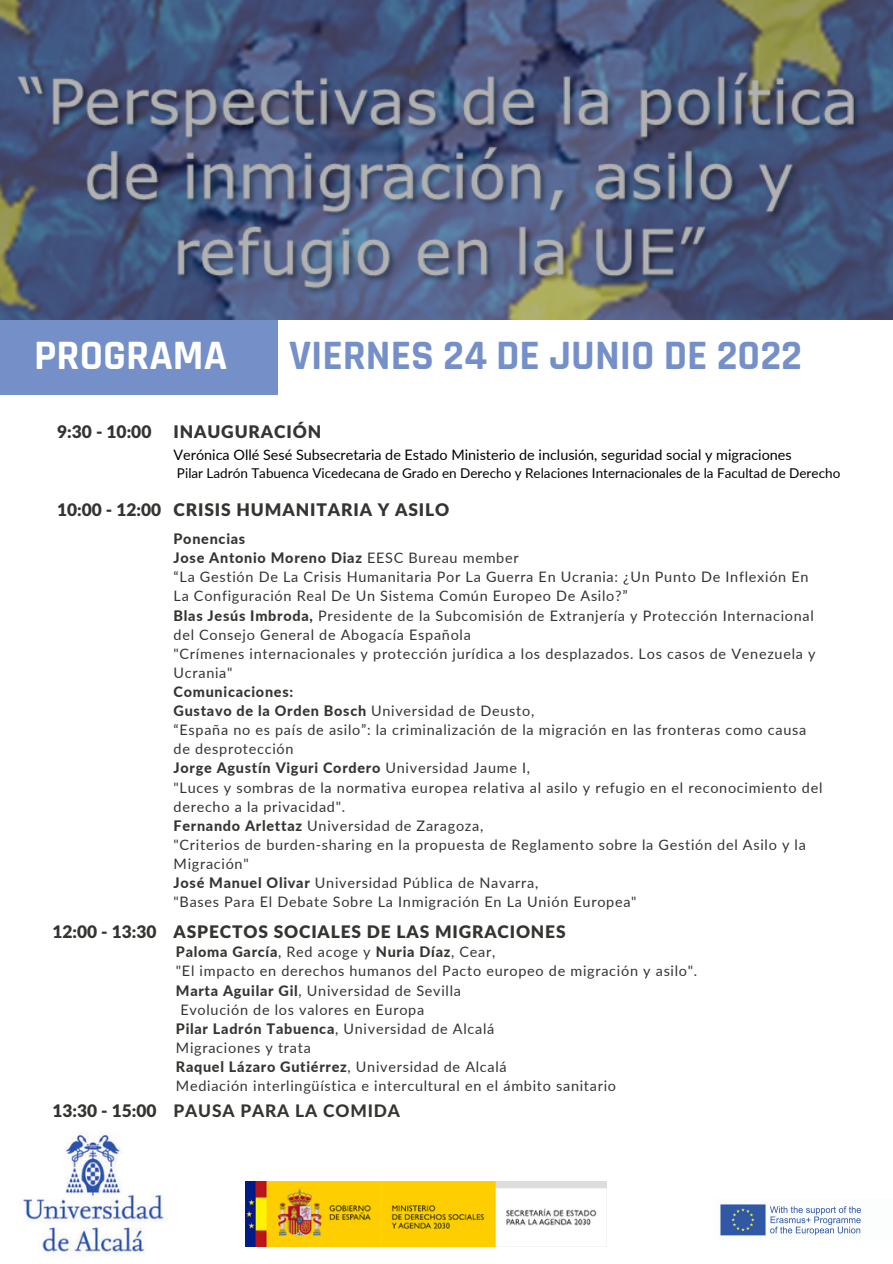
<style>
.page{position:relative;width:893px;height:1264px;background:#fff}
.page>*{position:absolute;margin:0;border:0;box-sizing:border-box;transform-origin:0 0}
.t1{font:700 42.3px "Rajdhani";color:#7590c8}
.t2{font:700 42.3px "Rajdhani";color:#fff}
.t3{font:900 17.4px "Lato Latin";letter-spacing:.05em;color:#343431}
.t4{font:900 17.25px "Lato Latin";letter-spacing:.05em;color:#343431}
.t5{font:800 17.25px "Lato Latin";letter-spacing:.05em;color:#343431}
.t6{font:14.4px/19px "Lato";letter-spacing:.05em;color:#343431}
.t7{font:14.4px "Lato";color:#000}
.t8{font:800 14.4px "Lato";letter-spacing:.05em;color:#343431}
.t9{font:13.5px "Lato";color:#000}
.s1{font-size:17.25px}
.s2{font-weight:800}
.s3{font-weight:400}
.s4{font-weight:900}
</style>
<div class="page">
<img style="left:0;top:0;width:892px;height:320px">
<div style="left:0;top:320px;width:278px;height:74px;background:#7590c8"></div>
<img style="left:720px;top:1204px;width:141px;height:32px">
<img style="left:21px;top:1132px;width:145px;height:123px">
<img style="left:245px;top:1181px;width:361px;height:64px">
<h1 class="t2" style="left:34px;top:329px;width:195px">PROGRAMA</h1>
<h1 class="t1" style="left:289px;top:329px;width:514px">VIERNES 24 DE JUNIO DE 2022</h1>
<p class="t3" style="left:57px;top:423px;width:96px">9:30 - 10:00</p>
<p class="t3" style="left:173px;top:423px;width:149px">INAUGURACIÓN</p>
<p class="t7" style="left:173px;top:445px;width:619px">Verónica Ollé Sesé Subsecretaria de Estado Ministerio de inclusión, seguridad social y migraciones</p>
<p class="t9" style="left:177px;top:465px;width:664px">Pilar Ladrón Tabuenca Vicedecana de Grado en Derecho y Relaciones Internacionales de la Facultad de Derecho</p>
<p class="t3" style="left:57px;top:501px;width:394px"><span class="s1">10:00 - 12:00</span> CRISIS HUMANITARIA Y ASILO</p>
<p class="t6" style="left:173px;top:529px;width:643px"><span class="s2">Ponencias<br>Jose Antonio Moreno Diaz</span> EESC Bureau member<br>“La Gestión De La Crisis Humanitaria Por La Guerra En Ucrania: ¿Un Punto De Inflexión En La Configuración Real De Un Sistema Común Europeo De Asilo?”<br><span class="s2">Blas Jesús Imbroda,</span> Presidente de la Subcomisión de Extranjería y Protección Internacional del Consejo General de Abogacía Española<br>"Crímenes internacionales y protección jurídica a los desplazados. Los casos de Venezuela y Ucrania"</p>
<p class="t6" style="left:173px;top:682px;width:650px"><span class="s2">Comunicaciones:<br>Gustavo de la Orden Bosch</span> Universidad de Deusto,<br>“España no es país de asilo”: la criminalización de la migración en las fronteras como causa de desprotección<br><span class="s2">Jorge Agustín Viguri Cordero</span> Universidad Jaume I,<br>"Luces y sombras de la normativa europea relativa al asilo y refugio en el reconocimiento del derecho a la privacidad".<br><span class="s2">Fernando Arlettaz</span> Universidad de Zaragoza,<br>"Criterios de burden-sharing en la propuesta de Reglamento sobre la Gestión del Asilo y la Migración"<br><span class="s2">José Manuel Olivar</span> Universidad Pública de Navarra,<br>"Bases Para El Debate Sobre La Inmigración En La Unión Europea"</p>
<p class="t4" style="left:53px;top:924px;width:514px">12:00 - 13:30 ASPECTOS SOCIALES DE LAS MIGRACIONES</p>
<p class="t8" style="left:176px;top:943px;width:321px">Paloma García<span class="s3">, Red acoge y</span> Nuria Díaz<span class="s3">, Cear,</span></p>
<p class="t6" style="left:176px;top:961px;width:523px">"El impacto en derechos humanos del Pacto europeo de migración y asilo".</p>
<p class="t6" style="left:176px;top:980px;width:286px"><span class="s2">Marta Aguilar Gil</span>, Universidad de Sevilla</p>
<p class="t6" style="left:180px;top:999px;width:245px">Evolución de los valores en Europa</p>
<p class="t6" style="left:176px;top:1018px;width:320px"><span class="s2">Pilar Ladrón Tabuenca</span>, Universidad de Alcalá</p>
<p class="t6" style="left:176px;top:1037px;width:136px">Migraciones y trata</p>
<p class="t8" style="left:176px;top:1057px;width:332px">Raquel Lázaro Gutiérrez<span class="s3">, Universidad de Alcalá</span></p>
<p class="t6" style="left:176px;top:1076px;width:441px">Mediación interlingüística e intercultural en el ámbito sanitario</p>
<p class="t5" style="left:53px;top:1103px;width:349px"><span class="s4">13:30 - 15:00</span> PAUSA PARA LA COMIDA</p>
</div>
